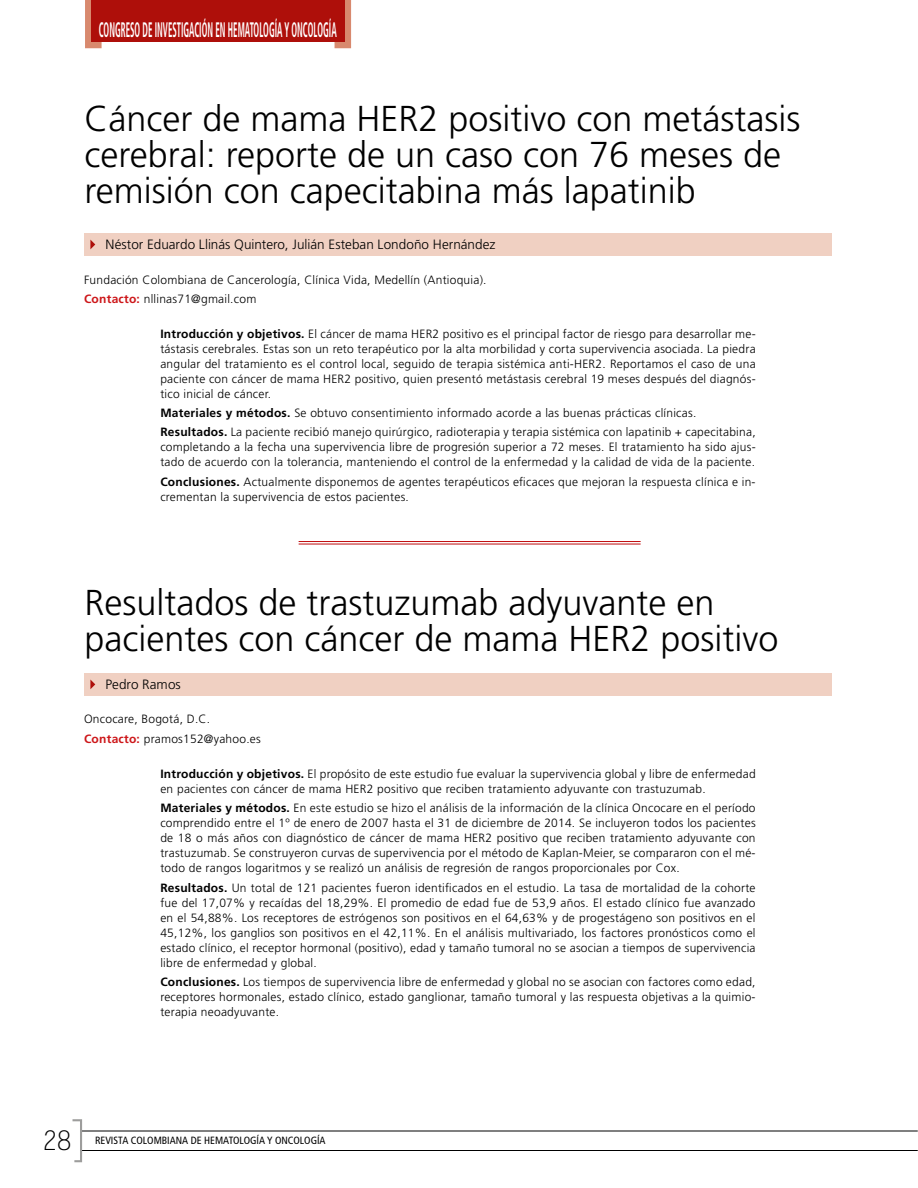
<style>
.page{position:relative;width:918px;height:1188px;background:#fff}
.page>*{position:absolute;margin:0;border:0;box-sizing:border-box;transform-origin:0 0}
.t1{font:300 36px/36px "Frutiger LT Std";color:#000}
.t2{font:27px "Letter Gothic Std";color:#000}
.t3{font:700 condensed 21px "Frutiger LT Std";color:#fff;scale:.42 1}
.t4{font:300 13.5px "Frutiger LT Std";color:#000}
.t5{font:300 12px/15px "Frutiger LT Std";letter-spacing:.02em;color:#000}
.t6{font:condensed 10.5px "Frutiger LT Std";color:#000}
.s1{font-weight:700;color:#cd171a}
.s2{font-weight:700}
</style>
<div class="page">
<hr style="left:81px;top:1131px;width:837px;height:1px;background:#000">
<hr style="left:81px;top:1150px;width:837px;height:1px;background:#000">
<svg style="left:72px;top:1119px;width:11px;height:44px"></svg>
<svg style="left:85px;top:0;width:17px;height:49px"></svg>
<svg style="left:334px;top:0;width:18px;height:49px"></svg>
<div style="left:91px;top:0;width:254px;height:42px;background:#ae0f0a"></div>
<div style="left:84px;top:233px;width:748px;height:23px;background:#f0d0c2"></div>
<svg style="left:90px;top:240px;width:5px;height:9px"></svg>
<div style="left:84px;top:673px;width:748px;height:23px;background:#f0d0c2"></div>
<svg style="left:90px;top:680px;width:5px;height:9px"></svg>
<hr style="left:299px;top:541px;width:342px;height:1px;background:#c00d0e">
<hr style="left:299px;top:544px;width:342px;height:1px;background:#c00d0e">
<h3 class="t3" style="left:99px;top:17px;width:568px">CONGRESO DE INVESTIGACIÓN EN HEMATOLOGÍA Y ONCOLOGÍA</h3>
<h1 class="t1" style="left:84px;top:101px;width:718px">Cáncer de mama HER2 positivo con metástasis cerebral: reporte de un caso con 76 meses de remisión con capecitabina más lapatinib</h1>
<p class="t4" style="left:105px;top:237px;width:392px">Néstor Eduardo Llinás Quintero, Julián Esteban Londoño Hernández</p>
<p class="t5" style="left:84px;top:270px;width:404px;line-height:19.2px">Fundación Colombiana de Cancerología, Clínica Vida, Medellín (Antioquia).<br><span class="s1">Contacto:</span> nllinas71@gmail.com</p>
<p class="t5" style="left:160px;top:326px;width:597px;text-align:justify"><span class="s2">Introducción y objetivos.</span> El cáncer de mama HER2 positivo es el principal factor de riesgo para desarrollar me&shy;tástasis cerebrales. Estas son un reto terapéutico por la alta morbilidad y corta supervivencia asociada. La piedra angular del tratamiento es el control local, seguido de terapia sistémica anti-HER2. Reportamos el caso de una paciente con cáncer de mama HER2 positivo, quien presentó metástasis cerebral 19 meses después del diagnós&shy;tico inicial de cáncer.</p>
<p class="t5" style="left:160px;top:403px;width:597px;line-height:19.2px"><span class="s2">Materiales y métodos.</span> Se obtuvo consentimiento informado acorde a las buenas prácticas clínicas.<br><span class="s2">Resultados.</span> La paciente recibió manejo quirúrgico, radioterapia y terapia sistémica con lapatinib + capecitabina,</p>
<p class="t5" style="left:160px;top:440px;width:597px">completando a la fecha una supervivencia libre de progresión superior a 72 meses. El tratamiento ha sido ajus&shy;tado de acuerdo con la tolerancia, manteniendo el control de la enfermedad y la calidad de vida de la paciente.</p>
<p class="t5" style="left:160px;top:474px;width:597px"><span class="s2">Conclusiones.</span> Actualmente disponemos de agentes terapéuticos eficaces que mejoran la respuesta clínica e in&shy;crementan la supervivencia de estos pacientes.</p>
<h1 class="t1" style="left:84px;top:585px;width:696px">Resultados de trastuzumab adyuvante en pacientes con cáncer de mama HER2 positivo</h1>
<p class="t4" style="left:105px;top:677px;width:77px">Pedro Ramos</p>
<p class="t5" style="left:84px;top:710px;width:178px;line-height:19.2px">Oncocare, Bogotá, D.C.<br><span class="s1">Contacto:</span> pramos152@yahoo.es</p>
<p class="t5" style="left:160px;top:767px;width:597px"><span class="s2">Introducción y objetivos.</span> El propósito de este estudio fue evaluar la supervivencia global y libre de enfermedad en pacientes con cáncer de mama HER2 positivo que reciben tratamiento adyuvante con trastuzumab.</p>
<p class="t5" style="left:160px;top:801px;width:597px;text-align:justify"><span class="s2">Materiales y métodos.</span> En este estudio se hizo el análisis de la información de la clínica Oncocare en el período comprendido entre el 1º de enero de 2007 hasta el 31 de diciembre de 2014. Se incluyeron todos los pacientes de 18 o más años con diagnóstico de cáncer de mama HER2 positivo que reciben tratamiento adyuvante con trastuzumab. Se construyeron curvas de supervivencia por el método de Kaplan-Meier, se compararon con el mé&shy;todo de rangos logaritmos y se realizó un análisis de regresión de rangos proporcionales por Cox.</p>
<p class="t5" style="left:160px;top:880px;width:597px;text-align:justify"><span class="s2">Resultados.</span> Un total de 121 pacientes fueron identificados en el estudio. La tasa de mortalidad de la cohorte fue del 17,07% y recaídas del 18,29%. El promedio de edad fue de 53,9 años. El estado clínico fue avanzado en el 54,88%. Los receptores de estrógenos son positivos en el 64,63% y de progestágeno son positivos en el 45,12%, los ganglios son positivos en el 42,11%. En el análisis multivariado, los factores pronósticos como el estado clínico, el receptor hormonal (positivo), edad y tamaño tumoral no se asocian a tiempos de supervivencia libre de enfermedad y global.</p>
<p class="t5" style="left:160px;top:974px;width:597px;text-align:justify"><span class="s2">Conclusiones.</span> Los tiempos de supervivencia libre de enfermedad y global no se asocian con factores como edad, receptores hormonales, estado clínico, estado ganglionar, tamaño tumoral y las respuesta objetivas a la quimio&shy;terapia neoadyuvante.</p>
<h2 class="t2" style="left:42px;top:1125px;width:32px">28</h2>
<p class="t6" style="left:95px;top:1135px;width:232px">REVISTA COLOMBIANA DE HEMATOLOGÍA Y ONCOLOGÍA</p>
</div>
